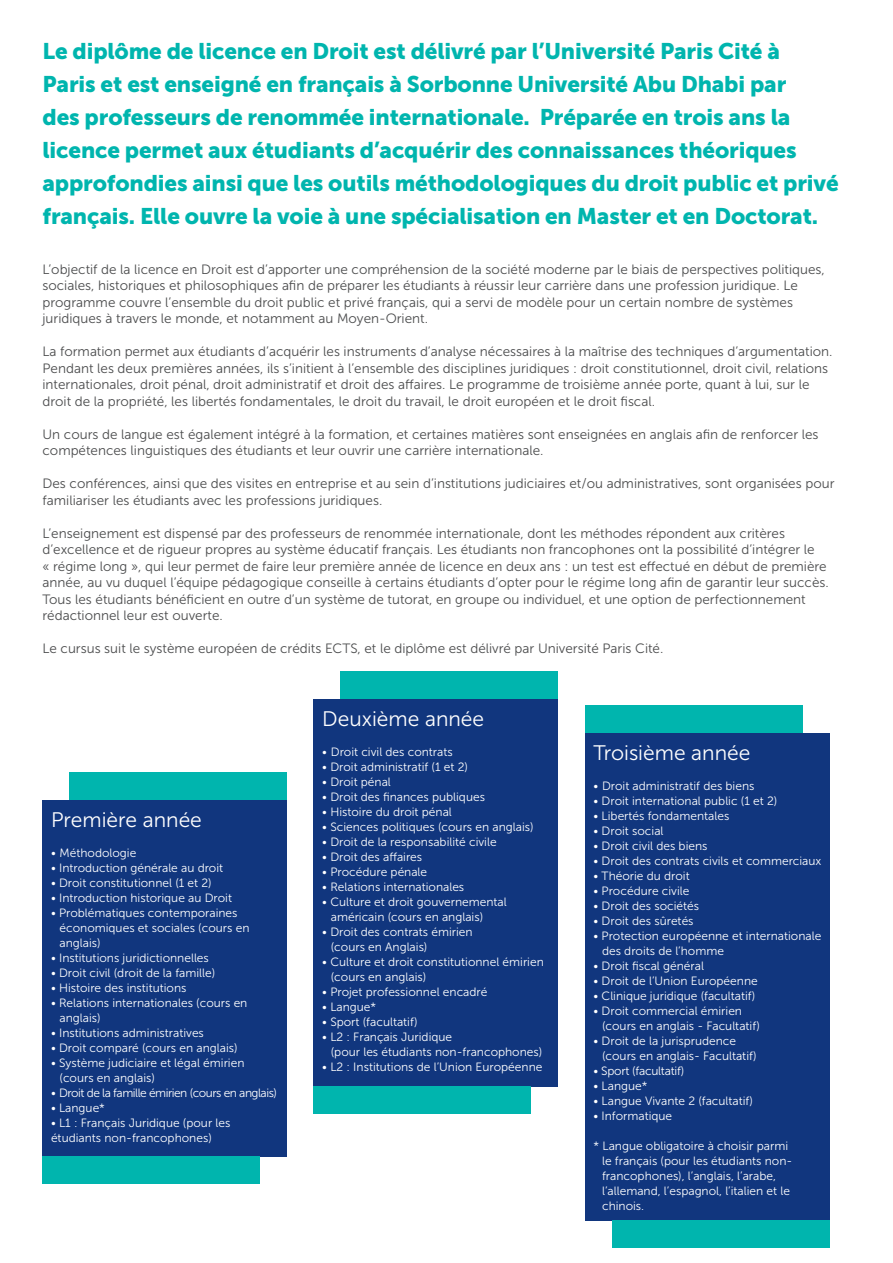
<style>
.page{position:relative;width:893px;height:1263px;background:#fff}
.page>*{position:absolute;margin:0;border:0;box-sizing:border-box;transform-origin:0 0}
.t1{font:22.5px/33px "Museo Sans 900";letter-spacing:-.005em;color:#00b5ae}
.t2{font:21px "Museo Sans 300";color:#fff}
.t3{font:13.5px/16.5px "Museo Sans 300";color:#4b4c4d}
.t4{font:12px/15px "Museo Sans 300";color:#fff}
.t5{font:12px "Museo Sans 300";letter-spacing:-.04em;color:#fff}
.t6{font:12px "Museo Sans 300";letter-spacing:-.02em;color:#fff}
</style>
<div class="page">
<div style="left:585px;top:733px;width:244px;height:487px;background:#11367e"></div>
<div style="left:70px;top:773px;width:217px;height:27px;background:#00b5ae"></div>
<div style="left:43px;top:800px;width:244px;height:357px;background:#11367e"></div>
<div style="left:585px;top:705px;width:217px;height:28px;background:#00b5ae"></div>
<div style="left:612px;top:1220px;width:217px;height:27px;background:#00b5ae"></div>
<div style="left:341px;top:672px;width:217px;height:27px;background:#00b5ae"></div>
<div style="left:314px;top:699px;width:244px;height:388px;background:#11367e"></div>
<div style="left:314px;top:1086px;width:217px;height:28px;background:#00b5ae"></div>
<div style="left:43px;top:1157px;width:217px;height:27px;background:#00b5ae"></div>
<p class="t1" style="left:43px;top:35px;width:798px">Le diplôme de licence en Droit est délivré par l’Université Paris Cité à Paris et est enseigné en français à Sorbonne Université Abu Dhabi par<br>des professeurs de renommée internationale. Préparée en trois ans la licence permet aux étudiants d’acquérir des connaissances théoriques approfondies ainsi que les outils méthodologiques du droit public et privé français. Elle ouvre la voie à une spécialisation en Master et en Doctorat.</p>
<p class="t3" style="left:43px;top:261px;width:784px">L’objectif de la licence en Droit est d’apporter une compréhension de la société moderne par le biais de perspectives politiques, sociales, historiques et philosophiques afin de préparer les étudiants à réussir leur carrière dans une profession juridique. Le programme couvre l’ensemble du droit public et privé français, qui a servi de modèle pour un certain nombre de systèmes juridiques à travers le monde, et notamment au Moyen-Orient.</p>
<p class="t3" style="left:43px;top:344px;width:791px">La formation permet aux étudiants d’acquérir les instruments d’analyse nécessaires à la maîtrise des techniques d’argumentation.<br>Pendant les deux premières années, ils s’initient à l’ensemble des disciplines juridiques : droit constitutionnel, droit civil, relations internationales, droit pénal, droit administratif et droit des affaires. Le programme de troisième année porte, quant à lui, sur le droit de la propriété, les libertés fondamentales, le droit du travail, le droit européen et le droit fiscal.</p>
<p class="t3" style="left:43px;top:426px;width:778px">Un cours de langue est également intégré à la formation, et certaines matières sont enseignées en anglais afin de renforcer les compétences linguistiques des étudiants et leur ouvrir une carrière internationale.</p>
<p class="t3" style="left:43px;top:476px;width:793px">Des conférences, ainsi que des visites en entreprise et au sein d’institutions judiciaires et/ou administratives, sont organisées pour familiariser les étudiants avec les professions juridiques.</p>
<p class="t3" style="left:43px;top:525px;width:774px">L’enseignement est dispensé par des professeurs de renommée internationale, dont les méthodes répondent aux critères d’excellence et de rigueur propres au système éducatif français. Les étudiants non francophones ont la possibilité d’intégrer le</p>
<p class="t3" style="left:43px;top:558px;width:788px">« régime long », qui leur permet de faire leur première année de licence en deux ans : un test est effectué en début de première année, au vu duquel l’équipe pédagogique conseille à certains étudiants d’opter pour le régime long afin de garantir leur succès.<br>Tous les étudiants bénéficient en outre d’un système de tutorat, en groupe ou individuel, et une option de perfectionnement rédactionnel leur est ouverte.</p>
<p class="t3" style="left:43px;top:641px;width:622px">Le cursus suit le système européen de crédits ECTS, et le diplôme est délivré par Université Paris Cité.</p>
<p class="t2" style="left:51px;top:809px;width:152px">Première année</p>
<p class="t4" style="left:51px;top:846px;width:87px">• Méthodologie</p>
<p class="t4" style="left:51px;top:861px;width:174px">• Introduction générale au droit</p>
<p class="t4" style="left:51px;top:876px;width:162px">• Droit constitutionnel (1 et 2)</p>
<p class="t4" style="left:51px;top:891px;width:183px">• Introduction historique au Droit</p>
<p class="t4" style="left:60px;top:906px;width:191px;text-indent:-9px">• Problématiques contemporaines économiques et sociales (cours en anglais)</p>
<p class="t4" style="left:51px;top:951px;width:159px">• Institutions juridictionnelles</p>
<p class="t4" style="left:51px;top:966px;width:166px">• Droit civil (droit de la famille)</p>
<p class="t4" style="left:51px;top:981px;width:137px">• Histoire des institutions</p>
<p class="t4" style="left:60px;top:996px;width:189px;text-indent:-9px">• Relations internationales (cours en anglais)</p>
<p class="t4" style="left:51px;top:1026px;width:154px">• Institutions administratives</p>
<p class="t4" style="left:51px;top:1041px;width:188px">• Droit comparé (cours en anglais)</p>
<p class="t4" style="left:60px;top:1056px;width:186px;text-indent:-9px">• Système judiciaire et légal émirien (cours en anglais)</p>
<p class="t5" style="left:51px;top:1087px;width:227px">• Droit de la famille émirien (cours en anglais)</p>
<p class="t4" style="left:51px;top:1101px;width:55px">• Langue*</p>
<p class="t4" style="left:51px;top:1116px;width:181px">• L1 : Français Juridique (pour les étudiants non-francophones)</p>
<p class="t2" style="left:322px;top:708px;width:163px">Deuxième année</p>
<p class="t4" style="left:322px;top:745px;width:132px">• Droit civil des contrats</p>
<p class="t4" style="left:322px;top:760px;width:147px">• Droit administratif (1 et 2)</p>
<p class="t4" style="left:322px;top:775px;width:70px">• Droit pénal</p>
<p class="t4" style="left:322px;top:790px;width:164px">• Droit des finances publiques</p>
<p class="t4" style="left:322px;top:805px;width:131px">• Histoire du droit pénal</p>
<p class="t4" style="left:322px;top:820px;width:213px">• Sciences politiques (cours en anglais)</p>
<p class="t4" style="left:322px;top:835px;width:176px">• Droit de la responsabilité civile</p>
<p class="t4" style="left:322px;top:850px;width:101px">• Droit des affaires</p>
<p class="t4" style="left:322px;top:865px;width:106px">• Procédure pénale</p>
<p class="t4" style="left:322px;top:880px;width:143px">• Relations internationales</p>
<p class="t4" style="left:331px;top:895px;width:178px;text-indent:-9px">• Culture et droit gouvernemental américain (cours en anglais)</p>
<p class="t4" style="left:322px;top:925px;width:152px">• Droit des contrats émirien</p>
<p class="t4" style="left:331px;top:940px;width:98px">(cours en Anglais)</p>
<p class="t4" style="left:331px;top:955px;width:214px;text-indent:-9px">• Culture et droit constitutionnel émirien (cours en anglais)</p>
<p class="t4" style="left:322px;top:985px;width:167px">• Projet professionnel encadré</p>
<p class="t4" style="left:322px;top:1000px;width:55px">• Langue*</p>
<p class="t4" style="left:322px;top:1015px;width:97px">• Sport (facultatif)</p>
<p class="t4" style="left:322px;top:1030px;width:131px">• L2 : Français Juridique</p>
<p class="t4" style="left:331px;top:1045px;width:213px">(pour les étudiants non-francophones)</p>
<p class="t4" style="left:322px;top:1060px;width:222px">• L2 : Institutions de l’Union Européenne</p>
<p class="t2" style="left:594px;top:741px;width:158px">Troisième année</p>
<p class="t4" style="left:594px;top:778px;width:162px">• Droit administratif des biens</p>
<p class="t4" style="left:594px;top:793px;width:185px">• Droit international public (1 et 2)</p>
<p class="t4" style="left:594px;top:808px;width:137px">• Libertés fondamentales</p>
<p class="t4" style="left:594px;top:823px;width:71px">• Droit social</p>
<p class="t4" style="left:594px;top:838px;width:115px">• Droit civil des biens</p>
<p class="t4" style="left:594px;top:853px;width:229px">• Droit des contrats civils et commerciaux</p>
<p class="t4" style="left:594px;top:868px;width:98px">• Théorie du droit</p>
<p class="t4" style="left:594px;top:883px;width:97px">• Procédure civile</p>
<p class="t4" style="left:594px;top:898px;width:107px">• Droit des sociétés</p>
<p class="t4" style="left:594px;top:913px;width:102px">• Droit des sûretés</p>
<p class="t4" style="left:602px;top:928px;width:221px;text-indent:-9px">• Protection européenne et internationale des droits de l’homme</p>
<p class="t4" style="left:594px;top:958px;width:112px">• Droit fiscal général</p>
<p class="t4" style="left:594px;top:973px;width:166px">• Droit de l’Union Européenne</p>
<p class="t4" style="left:594px;top:988px;width:163px">• Clinique juridique (facultatif)</p>
<p class="t4" style="left:594px;top:1003px;width:150px">• Droit commercial émirien</p>
<p class="t4" style="left:602px;top:1018px;width:159px">(cours en anglais - Facultatif)</p>
<p class="t4" style="left:594px;top:1033px;width:144px">• Droit de la jurisprudence</p>
<p class="t4" style="left:602px;top:1048px;width:156px">(cours en anglais- Facultatif)</p>
<p class="t6" style="left:594px;top:1064px;width:92px">• Sport (facultatif)</p>
<p class="t4" style="left:594px;top:1078px;width:55px">• Langue*</p>
<p class="t4" style="left:594px;top:1093px;width:161px">• Langue Vivante 2 (facultatif)</p>
<p class="t4" style="left:594px;top:1108px;width:80px">• Informatique</p>
<p class="t4" style="left:602px;top:1138px;width:192px;text-indent:-9px">* Langue obligatoire à choisir parmi le français (pour les étudiants non&shy;francophones), l’anglais, l’arabe, l’allemand, l’espagnol, l’italien et le chinois.</p>
</div>
